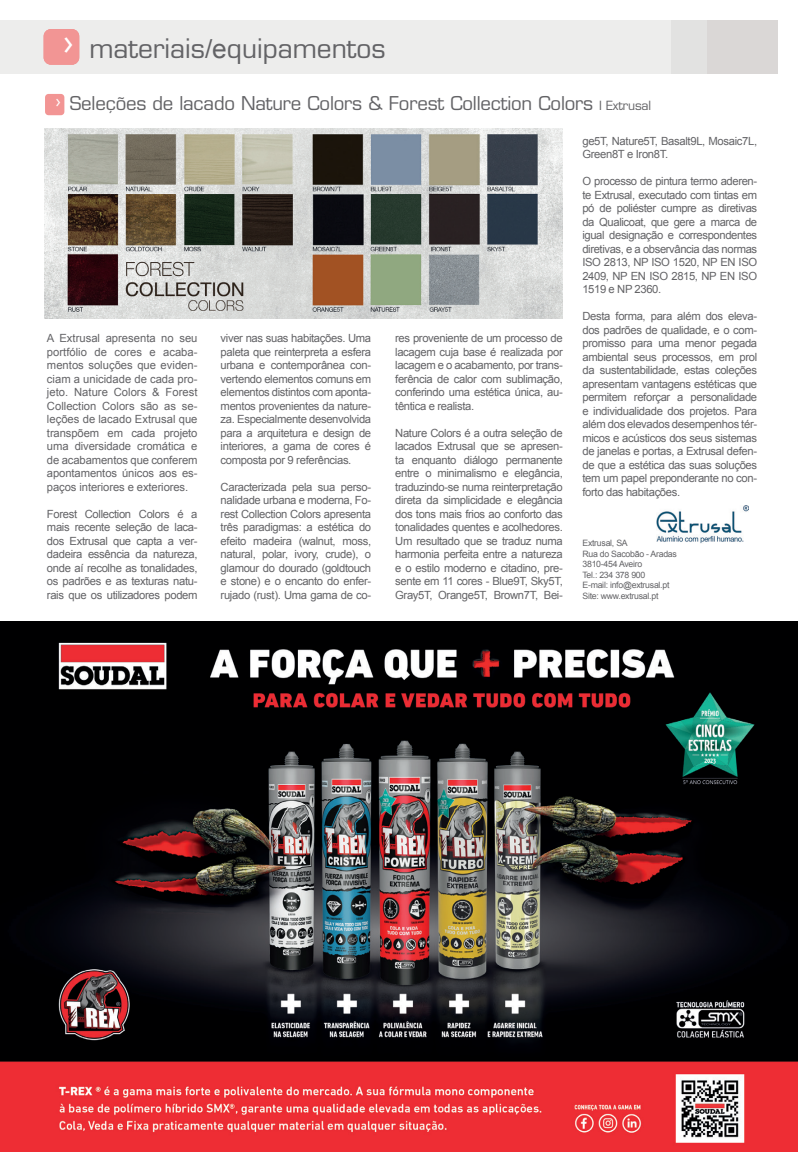
<style>
.page{position:relative;width:798px;height:1152px;background:#fff}
.page>*{position:absolute;margin:0;border:0;box-sizing:border-box;transform-origin:0 0}
.t1{font:30px "Meta";color:#fff}
.t2{font:26.25px "Eurostile";color:#636366}
.t3{font:18.62px "Eurostile";letter-spacing:-.01em;color:#636366}
.t4{font:14.88px "Meta";color:#fff}
.t5{font:11.25px/13.5px "Arial";letter-spacing:-.03em;color:#636366;text-align:justify}
.t6{font:8.75px "Arial";letter-spacing:-.03em;color:#636366}
.s1{font-family:"Arial"}
.s2{font-size:12.38px}
</style>
<div class="page">
<div style="left:0;top:20px;width:777px;height:54px;background:#ededec"></div>
<div style="left:671px;top:20px;width:35px;height:54px;background:#e2e2e1"></div>
<div style="left:706px;top:20px;width:71px;height:54px;background:#dad7d6"></div>
<div style="left:44px;top:29px;width:35px;height:36px;background:#f29594;border-radius:7px"></div>
<div style="left:45px;top:94px;width:19px;height:21px;background:#f29594;border-radius:4px"></div>
<img style="left:45px;top:128px;width:517px;height:190px">
<img style="left:656px;top:506px;width:92px;height:38px">
<img style="left:0;top:621px;width:797px;height:531px">
<p class="t1" style="left:64px;top:27px;width:11px">&gt;</p>
<p class="t2" style="left:89px;top:33px;width:297px">materiais<span class="s1">/e</span>quipamentos</p>
<p class="t4" style="left:56px;top:93px;width:6px">&gt;</p>
<p class="t3" style="left:70px;top:92px;width:582px">Seleções de lacado Nature Colors &amp; Forest Collection Colors <span class="s2">I Extrusal</span></p>
<p class="t5" style="left:47px;top:332px;width:152px">A Extrusal apresenta no seu portfólio de cores e acaba&shy;mentos soluções que eviden&shy;ciam a unicidade de cada pro&shy;jeto. Nature Colors &amp; Forest Collection Colors são as se&shy;leções de lacado Extrusal que transpõem em cada projeto uma diversidade cromática e de acabamentos que conferem apontamentos únicos aos es&shy;paços interiores e exteriores.</p>
<p class="t5" style="left:47px;top:507px;width:152px">Forest Collection Colors é a mais recente seleção de laca&shy;dos Extrusal que capta a ver&shy;dadeira essência da natureza, onde aí recolhe as tonalidades, os padrões e as texturas natu&shy;rais que os utilizadores podem</p>
<p class="t5" style="left:220px;top:332px;width:152px">viver nas suas habitações. Uma paleta que reinterpreta a esfera urbana e contemporânea con&shy;vertendo elementos comuns em elementos distintos com aponta&shy;mentos provenientes da nature&shy;za. Especialmente desenvolvida para a arquitetura e design de interiores, a gama de cores é composta por 9 referências.</p>
<p class="t5" style="left:220px;top:480px;width:152px">Caracterizada pela sua perso&shy;nalidade urbana e moderna, Fo&shy;rest Collection Colors apresenta três paradigmas: a estética do efeito madeira (walnut, moss, natural, polar, ivory, crude), o glamour do dourado (goldtouch e stone) e o encanto do enfer&shy;rujado (rust). Uma gama de co-</p>
<p class="t5" style="left:395px;top:332px;width:169px">res proveniente de um processo de lacagem cuja base é realizada por lacagem e o acabamento, por trans&shy;ferência de calor com sublimação, conferindo uma estética única, au&shy;têntica e realista.</p>
<p class="t5" style="left:395px;top:426px;width:169px">Nature Colors é a outra seleção de lacados Extrusal que se apresen&shy;ta enquanto diálogo permanente entre o minimalismo e elegância, traduzindo-se numa reinterpretação direta da simplicidade e elegância dos tons mais frios ao conforto das tonalidades quentes e acolhedores.<br>Um resultado que se traduz numa harmonia perfeita entre a natureza e o estilo moderno e citadino, pre&shy;sente em 11 cores - Blue9T, Sky5T, Gray5T, Orange5T, Brown7T, Bei-</p>
<p class="t5" style="left:582px;top:134px;width:176px">ge5T, Nature5T, Basalt9L, Mosaic7L,<br>Green8T e Iron8T.</p>
<p class="t5" style="left:582px;top:175px;width:176px">O processo de pintura termo aderen&shy;te Extrusal, executado com tintas em pó de poliéster cumpre as diretivas da Qualicoat, que gere a marca de igual designação e correspondentes diretivas, e a observância das normas ISO 2813, NP ISO 1520, NP EN ISO 2409, NP EN ISO 2815, NP EN ISO 1519 e NP 2360.</p>
<p class="t5" style="left:582px;top:310px;width:176px">Desta forma, para além dos eleva&shy;dos padrões de qualidade, e o com&shy;promisso para uma menor pegada ambiental seus processos, em prol da sustentabilidade, estas coleções apresentam vantagens estéticas que permitem reforçar a personalidade e individualidade dos projetos. Para além dos elevados desempenhos tér&shy;micos e acústicos dos seus sistemas de janelas e portas, a Extrusal defen&shy;de que a estética das suas soluções tem um papel preponderante no con&shy;forto das habitações.</p>
<p class="t6" style="left:582px;top:537px;width:47px">Extrusal, SA</p>
<p class="t6" style="left:582px;top:548px;width:96px">Rua do Sacobão - Aradas</p>
<p class="t6" style="left:582px;top:558px;width:61px">3810-454 Aveiro</p>
<p class="t6" style="left:582px;top:569px;width:64px">Tel.: 234 378 900</p>
<p class="t6" style="left:582px;top:579px;width:88px">E-mail: info@extrusal.pt</p>
<p class="t6" style="left:582px;top:590px;width:77px">Site: www.extrusal.pt</p>
</div>
